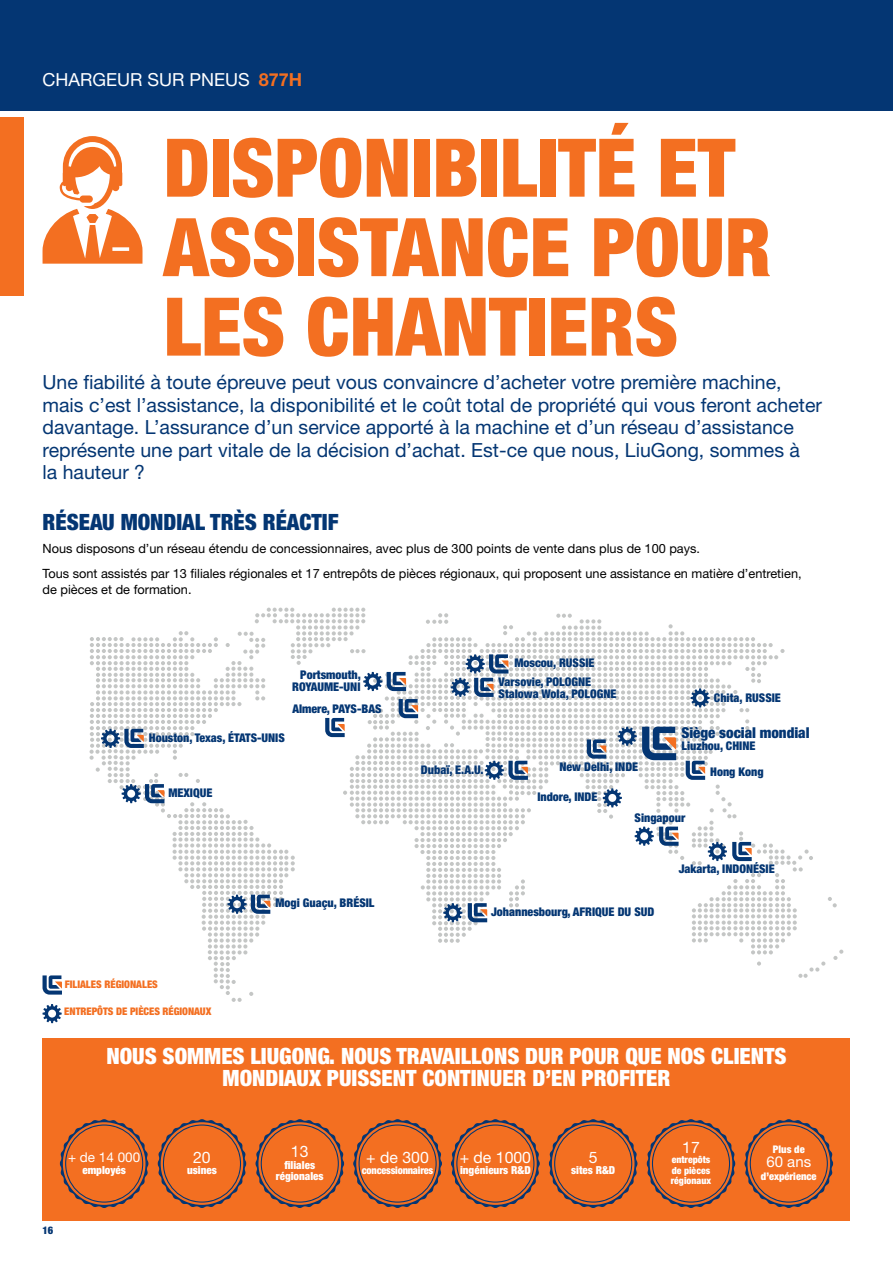
<style>
.page{position:relative;width:893px;height:1263px;background:#fff}
.page>*{position:absolute;margin:0;border:0;box-sizing:border-box;transform-origin:0 0}
.t1{font:900 condensed 81px/79.5px "Helvetica Neue LT Pro";color:#f36f21}
.t2{font:900 condensed 22.5px/22.5px "Helvetica Neue LT Pro";color:#fff;text-align:center}
.t3{font:900 condensed 22.5px "Helvetica Neue LT Pro";color:#043673}
.t4{font:19.5px/22.5px "Helvetica Neue LT Pro";color:#043673}
.t5{font:18px "Helvetica Neue LT Pro";color:#fff}
.t6{font:15.9px "Helvetica Neue LT Pro";color:#fff}
.t7{font:900 condensed 15px "Helvetica Neue LT Pro";letter-spacing:-.005em;color:#043673}
.t8{font:15px "Helvetica Neue LT Pro";color:#fff}
.t9{font:13.5px "Helvetica Neue LT Pro";color:#fff}
.t10{font:12.75px/25px "Helvetica Neue LT Pro";color:#000}
.t11{font:900 condensed 12px/12px "Helvetica Neue LT Pro";color:#043673}
.t12{font:900 condensed 11.1px/11.1px "Helvetica Neue LT Pro";color:#fff;text-align:center}
.t13{font:900 condensed 10.5px "Helvetica Neue LT Pro";letter-spacing:-.005em;color:#f36f21}
.t14{font:900 condensed 10.5px "Helvetica Neue LT Pro";letter-spacing:-.02em;color:#fff}
.t15{font:900 condensed 10.5px "Helvetica Neue LT Pro";color:#fff}
.t16{font:900 condensed 10.5px "Helvetica Neue LT Pro";color:#043673}
.t17{font:900 condensed 9.75px/10.5px "Helvetica Neue LT Pro";color:#fff;text-align:justify}
.s1{font-weight:700;color:#f36f21}
</style>
<div class="page">
<div style="left:0;top:0;width:893px;height:111px;background:#043673"></div>
<div style="left:0;top:117px;width:23px;height:179px;background:#f36f21"></div>
<svg style="left:43px;top:136px;width:100px;height:128px"></svg>
<svg style="left:43px;top:975px;width:19px;height:19px"></svg>
<svg style="left:43px;top:1004px;width:19px;height:19px"></svg>
<svg style="left:90px;top:608px;width:753px;height:394px"></svg>
<div style="left:43px;top:1037px;width:807px;height:183px;background:#f36f21"></div>
<svg style="left:60px;top:1119px;width:89px;height:89px"></svg>
<svg style="left:157px;top:1119px;width:89px;height:89px"></svg>
<svg style="left:255px;top:1119px;width:89px;height:89px"></svg>
<svg style="left:353px;top:1119px;width:89px;height:89px"></svg>
<svg style="left:451px;top:1119px;width:89px;height:89px"></svg>
<svg style="left:549px;top:1119px;width:89px;height:89px"></svg>
<svg style="left:646px;top:1119px;width:89px;height:89px"></svg>
<svg style="left:744px;top:1119px;width:89px;height:89px"></svg>
<p class="t5" style="left:43px;top:68px;width:261px">CHARGEUR SUR PNEUS <span class="s1">877H</span></p>
<h1 class="t1" style="left:164px;top:128px;width:609px">DISPONIBILITÉ ET<br>ASSISTANCE POUR<br>LES CHANTIERS</h1>
<p class="t4" style="left:43px;top:371px;width:781px">Une fiabilité à toute épreuve peut vous convaincre d’acheter votre première machine, mais c’est l’assistance, la disponibilité et le coût total de propriété qui vous feront acheter davantage. L’assurance d’un service apporté à la machine et d’un réseau d’assistance représente une part vitale de la décision d’achat. Est-ce que nous, LiuGong, sommes à<br>la hauteur ?</p>
<p class="t3" style="left:43px;top:509px;width:298px">RÉSEAU MONDIAL TRÈS RÉACTIF</p>
<p class="t10" style="left:43px;top:535px;width:761px">Nous disposons d’un réseau étendu de concessionnaires, avec plus de 300 points de vente dans plus de 100 pays.<br>Tous sont assistés par 13 filiales régionales et 17 entrepôts de pièces régionaux, qui proposent une assistance en matière d’entretien,</p>
<p class="t10" style="left:43px;top:577px;width:151px">de pièces et de formation.</p>
<p class="t11" style="left:292px;top:669px;width:70px;text-align:right">Portsmouth,<br>ROYAUME-UNI</p>
<p class="t11" style="left:292px;top:703px;width:91px">Almere, PAYS-BAS</p>
<p class="t11" style="left:149px;top:731px;width:138px">Houston, Texas, ÉTATS-UNIS</p>
<p class="t11" style="left:168px;top:786px;width:45px">MEXIQUE</p>
<p class="t11" style="left:275px;top:897px;width:101px">Mogi Guaçu, BRÉSIL</p>
<p class="t11" style="left:514px;top:657px;width:82px">Moscou, RUSSIE</p>
<p class="t11" style="left:499px;top:676px;width:120px">Varsovie, POLOGNE<br>Stalowa Wola, POLOGNE</p>
<p class="t11" style="left:714px;top:692px;width:68px">Chita, RUSSIE</p>
<p class="t7" style="left:681px;top:724px;width:130px">Siège social mondial</p>
<p class="t11" style="left:710px;top:733px;width:55px;line-height:25.2px;text-indent:-29px">Liuzhou, CHINE<br>Hong Kong</p>
<p class="t11" style="left:635px;top:812px;width:52px">Singapour</p>
<p class="t11" style="left:679px;top:863px;width:98px">Jakarta, INDONÉSIE</p>
<p class="t11" style="left:421px;top:763px;width:64px">Dubaï, E.A.U.</p>
<p class="t11" style="left:559px;top:761px;width:80px">New Delhi, INDE</p>
<p class="t11" style="left:537px;top:791px;width:62px">Indore, INDE</p>
<p class="t11" style="left:491px;top:906px;width:165px">Johannesbourg, AFRIQUE DU SUD</p>
<p class="t13" style="left:65px;top:978px;width:95px">FILIALES RÉGIONALES</p>
<p class="t13" style="left:64px;top:1005px;width:149px">ENTREPÔTS DE PIÈCES RÉGIONAUX</p>
<p class="t2" style="left:106px;top:1044px;width:682px">NOUS SOMMES LIUGONG. NOUS TRAVAILLONS DUR POUR QUE NOS CLIENTS<br>MONDIAUX PUISSENT CONTINUER D’EN PROFITER</p>
<p class="t9" style="left:68px;top:1148px;width:74px">+ de 14 000</p>
<p class="t12" style="left:82px;top:1165px;width:45px">employés</p>
<p class="t16" style="left:43px;top:1224px;width:12px">16</p>
<p class="t6" style="left:193px;top:1147px;width:19px">20</p>
<p class="t12" style="left:187px;top:1165px;width:31px">usines</p>
<p class="t6" style="left:291px;top:1141px;width:19px">13</p>
<p class="t12" style="left:276px;top:1159px;width:49px">filiales régionales</p>
<p class="t6" style="left:366px;top:1147px;width:64px">+ de 300</p>
<p class="t14" style="left:362px;top:1164px;width:73px">concessionnaires</p>
<p class="t6" style="left:460px;top:1147px;width:73px">+ de 1000</p>
<p class="t12" style="left:460px;top:1165px;width:72px">ingénieurs R&amp;D</p>
<p class="t6" style="left:589px;top:1147px;width:10px">5</p>
<p class="t12" style="left:571px;top:1165px;width:46px">sites R&amp;D</p>
<p class="t6" style="left:682px;top:1137px;width:19px">17</p>
<p class="t17" style="left:671px;top:1154px;width:42px">entrepôts de pièces régionaux</p>
<p class="t14" style="left:773px;top:1143px;width:33px">Plus de</p>
<p class="t8" style="left:766px;top:1153px;width:46px">60 ans</p>
<p class="t15" style="left:761px;top:1170px;width:57px">d’expérience</p>
</div>
